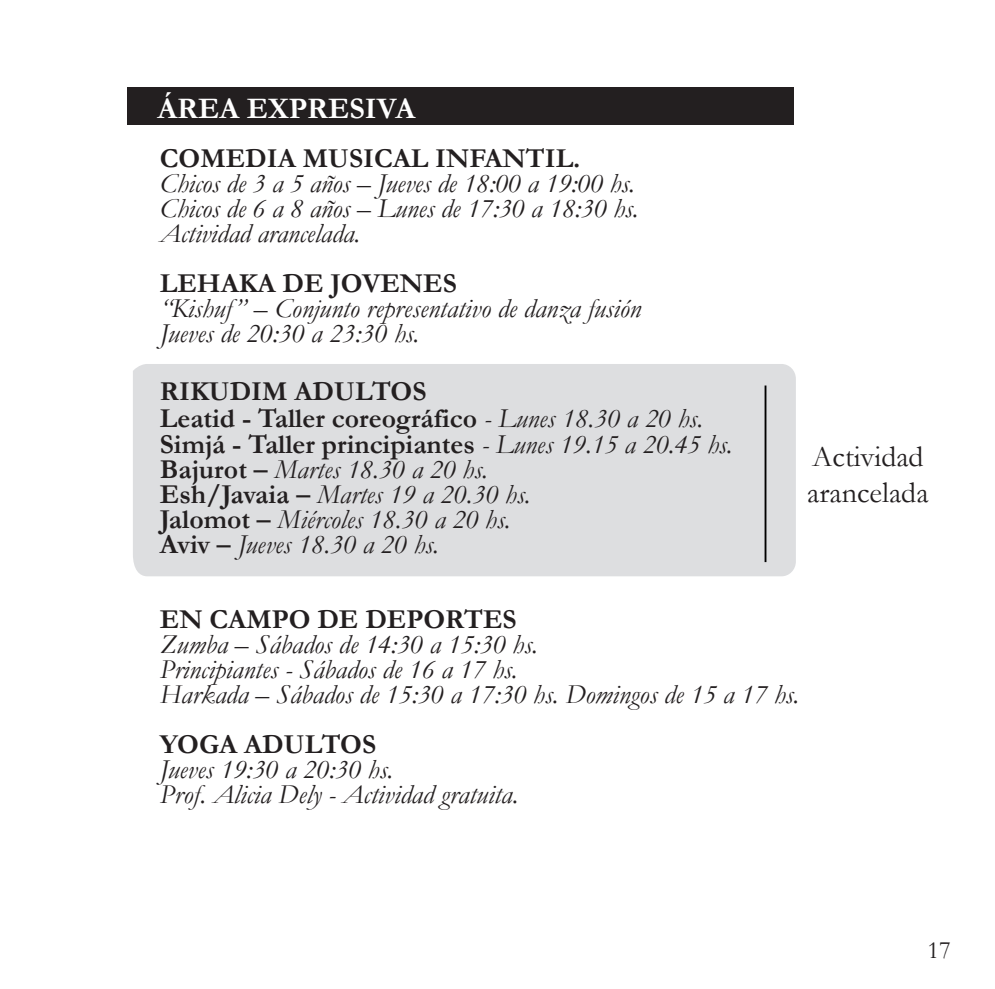
<style>
.page{position:relative;width:995px;height:989px;background:#fff}
.page>*{position:absolute;margin:0;border:0;box-sizing:border-box;transform-origin:0 0}
.t1{font:30px/36px "Garamond";color:#231f20}
.t2{font:700 30px "Garamond";color:#fff}
.t3{font:italic 27.5px/25px "Garamond";color:#231f20}
.t4{font:700 27.5px/27.5px "Garamond";color:#231f20}
.t5{font:25px "Garamond";color:#231f20}
.s1{font-weight:400;font-style:italic}
.s2{font-weight:700;font-style:normal}
</style>
<div class="page">
<div style="left:133px;top:364px;width:662px;height:212px;background:#dddee0"></div>
<div style="left:127px;top:87px;width:666px;height:37px;background:#231f20"></div>
<hr style="left:764px;top:385px;width:2px;height:177px;background:#000">
<p class="t2" style="left:157px;top:88px;width:259px">ÁREA EXPRESIVA</p>
<p class="t4" style="left:160px;top:145px;width:422px">COMEDIA MUSICAL INFANTIL.</p>
<p class="t3" style="left:160px;top:170px;width:480px">Chicos de 3 a 5 años – Jueves de 18:00 a 19:00 hs.<br>Chicos de 6 a 8 años – Lunes de 17:30 a 18:30 hs.<br>Actividad arancelada.</p>
<p class="t4" style="left:160px;top:270px;width:298px">LEHAKA DE JOVENES</p>
<p class="t3" style="left:160px;top:295px;width:483px">“Kishuf” – Conjunto representativo de danza fusión<br>Jueves de 20:30 a 23:30 hs.</p>
<p class="t4" style="left:160px;top:377px;width:544px">RIKUDIM ADULTOS<br>Leatid - Taller coreográfico <span class="s1">- Lunes 18.30 a 20 hs.</span></p>
<p class="t3" style="left:160px;top:430px;width:574px"><span class="s2">Simjá - Taller principiantes</span> - Lunes 19.15 a 20.45 hs.<br><span class="s2">Bajurot –</span> Martes 18.30 a 20 hs.<br><span class="s2">Esh/Javaia –</span> Martes 19 a 20.30 hs.<br><span class="s2">Jalomot –</span> Miércoles 18.30 a 20 hs.<br><span class="s2">Aviv –</span> Jueves 18.30 a 20 hs.</p>
<p class="t1" style="left:807px;top:437px;width:123px">Actividad arancelada</p>
<p class="t4" style="left:160px;top:605px;width:358px">EN CAMPO DE DEPORTES</p>
<p class="t3" style="left:160px;top:630px;width:640px">Zumba – Sábados de 14:30 a 15:30 hs.<br>Principiantes - Sábados de 16 a 17 hs.<br>Harkada – Sábados de 15:30 a 17:30 hs. Domingos de 15 a 17 hs.</p>
<p class="t4" style="left:160px;top:730px;width:218px">YOGA ADULTOS</p>
<p class="t3" style="left:160px;top:755px;width:360px">Jueves 19:30 a 20:30 hs.<br>Prof. Alicia Dely - Actividad gratuita.</p>
<p class="t5" style="left:927px;top:933px;width:25px">17</p>
</div>
